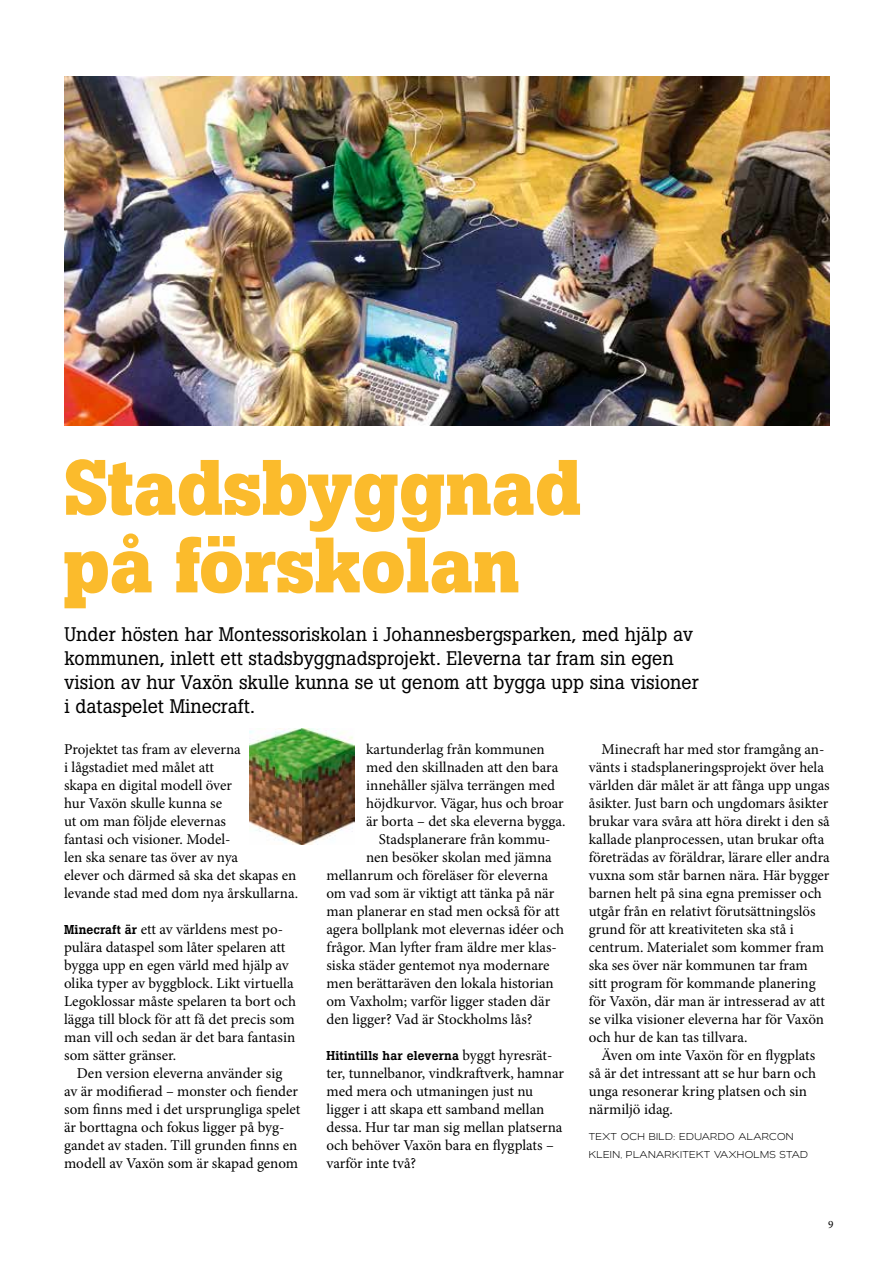
<style>
.page{position:relative;width:893px;height:1263px;background:#fff}
.page>*{position:absolute;margin:0;border:0;box-sizing:border-box;transform-origin:0 0}
.t1{font:700 77.55px/77.6px "Boton";letter-spacing:-.005em;color:#fbbb2c}
.t2{font:19.5px/24px "Boton";color:#000}
.t3{font:15px/18px "Minion Pro";color:#000}
.t4{font:500 12.75px "Boton";letter-spacing:.01em;color:#000}
.t5{font:11.25px "Minion Pro";color:#000}
.t6{font:9.75px/18px "Biondi Sans Lt";letter-spacing:.04em;color:#000;scale:.96 1}
.s1{font-family:"Boton";font-weight:500;font-size:12.75px}
.s2{font-family:"Minion Pro";font-weight:400;font-size:15px}
</style>
<div class="page">
<img style="left:64px;top:77px;width:765px;height:348px">
<img style="left:250px;top:729px;width:105px;height:115px">
<h1 class="t1" style="left:63px;top:449px;width:520px">Stadsbyggnad på förskolan</h1>
<p class="t2" style="left:64px;top:622px;width:636px">Under hösten har Montessoriskolan i Johannesbergsparken, med hjälp av kommunen, inlett ett stadsbyggnadsprojekt. Eleverna tar fram sin egen vision av hur Vaxön skulle kunna se ut genom att bygga upp sina visioner i dataspelet Minecraft.</p>
<p class="t3" style="left:64px;top:740px;width:235px">Projektet tas fram av eleverna<br>i lågstadiet med målet att<br>skapa en digital modell över<br>hur Vaxön skulle kunna se<br>ut om man följde elevernas<br>fantasi och visioner. Model-<br>len ska senare tas över av nya<br>elever och därmed så ska det skapas en levande stad med dom nya årskullarna.</p>
<p class="t3" style="left:64px;top:920px;width:233px"><span class="s1">Minecraft är</span> ett av världens mest po&shy;pulära dataspel som låter spelaren att bygga upp en egen värld med hjälp av olika typer av byggblock. Likt virtuella Legoklossar måste spelaren ta bort och lägga till block för att få det precis som man vill och sedan är det bara fantasin som sätter gränser.</p>
<p class="t3" style="left:64px;top:1064px;width:238px;text-indent:13px">Den version eleverna använder sig<br>av är modifierad – monster och fiender som finns med i det ursprungliga spelet är borttagna och fokus ligger på byg&shy;gandet av staden. Till grunden finns en modell av Vaxön som är skapad genom</p>
<p class="t3" style="left:366px;top:740px;width:180px">kartunderlag från kommunen</p>
<p class="t3" style="left:366px;top:758px;width:194px">med den skillnaden att den bara</p>
<p class="t3" style="left:366px;top:776px;width:191px">innehåller själva terrängen med</p>
<p class="t3" style="left:366px;top:794px;width:199px">höjdkurvor. Vägar, hus och broar</p>
<p class="t3" style="left:366px;top:812px;width:201px">är borta – det ska eleverna bygga.</p>
<p class="t3" style="left:379px;top:830px;width:173px">Stadsplanerare från kommu-</p>
<p class="t3" style="left:366px;top:848px;width:187px">nen besöker skolan med jämna</p>
<p class="t3" style="left:326px;top:866px;width:223px">mellanrum och föreläser för eleverna</p>
<p class="t3" style="left:326px;top:884px;width:229px">om vad som är viktigt att tänka på när</p>
<p class="t3" style="left:326px;top:902px;width:235px">man planerar en stad men också för att</p>
<p class="t3" style="left:326px;top:920px;width:239px">agera bollplank mot elevernas idéer och</p>
<p class="t3" style="left:326px;top:938px;width:232px">frågor. Man lyfter fram äldre mer klas-</p>
<p class="t3" style="left:326px;top:956px;width:225px">siska städer gentemot nya modernare</p>
<p class="t3" style="left:326px;top:974px;width:229px">men berättaräven den lokala historian</p>
<p class="t3" style="left:326px;top:992px;width:225px">om Vaxholm; varför ligger staden där</p>
<p class="t3" style="left:326px;top:1010px;width:208px">den ligger? Vad är Stockholms lås?</p>
<p class="t4" style="left:326px;top:1047px;width:228px">Hitintills har eleverna <span class="s2">byggt hyresrät-</span></p>
<p class="t3" style="left:326px;top:1064px;width:239px">ter, tunnelbanor, vindkraftverk, hamnar med mera och utmaningen just nu ligger i att skapa ett samband mellan dessa. Hur tar man sig mellan platserna och behöver Vaxön bara en flygplats – varför inte två?</p>
<p class="t3" style="left:589px;top:740px;width:243px;text-indent:13px">Minecraft har med stor framgång an&shy;vänts i stadsplaneringsprojekt över hela världen där målet är att fånga upp ungas åsikter. Just barn och ungdomars åsikter brukar vara svåra att höra direkt i den så kallade planprocessen, utan brukar ofta företrädas av föräldrar, lärare eller andra vuxna som står barnen nära. Här bygger barnen helt på sina egna premisser och utgår från en relativt förutsättningslös grund för att kreativiteten ska stå i centrum. Materialet som kommer fram ska ses över när kommunen tar fram sitt program för kommande planering för Vaxön, där man är intresserad av att se vilka visioner eleverna har för Vaxön och hur de kan tas tillvara.</p>
<p class="t3" style="left:589px;top:1046px;width:229px;text-indent:13px">Även om inte Vaxön för en flygplats så är det intressant att se hur barn och unga resonerar kring platsen och sin närmiljö idag.</p>
<p class="t6" style="left:589px;top:1127px;width:230px">TEXT OCH BILD: EDUARDO ALARCON<br>KLEIN, PLANARKITEKT VAXHOLMS STAD</p>
<p class="t5" style="left:828px;top:1217px;width:7px">9</p>
</div>
